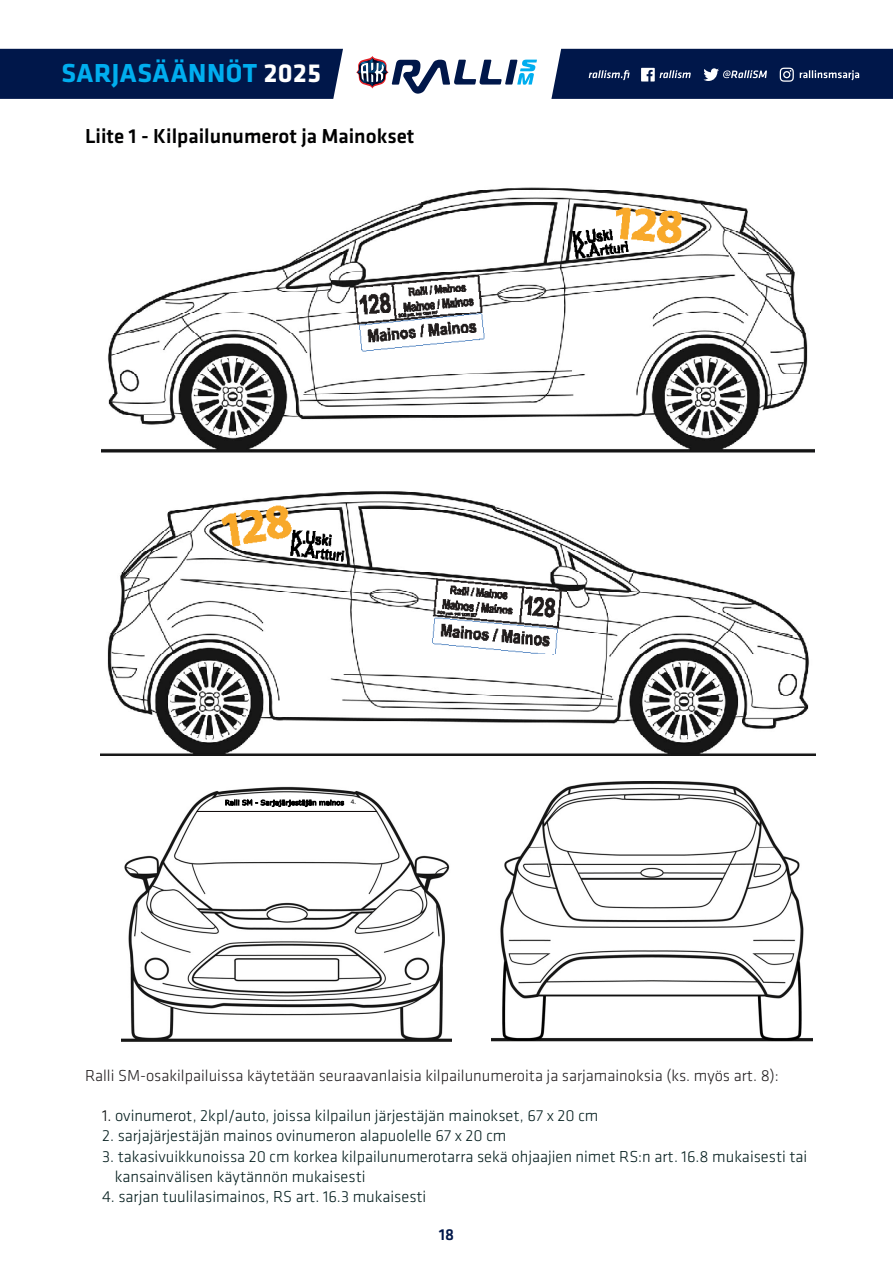
<style>
.page{position:relative;width:893px;height:1263px;background:#fff}
.page>*{position:absolute;margin:0;border:0;box-sizing:border-box;transform-origin:0 0}
.t1{font:700 27px "Klavika";letter-spacing:.02em;color:#00aeef}
.t2{font:500 21px "Klavika";color:#000001}
.t3{font:300 16.5px/20.2px "Klavika";color:#051e1e}
.t4{font:300 16.5px "Klavika";color:#231f20}
.t5{font:500 16.5px "Klavika";color:#00174a}
.s1{color:#fff}
.s2{color:#040505}
</style>
<div class="page">
<div style="left:0;top:49px;width:343px;height:50px;background:#00174a"></div>
<svg style="left:356px;top:56px;width:181px;height:38px"></svg>
<svg style="left:551px;top:49px;width:342px;height:50px;background:#122756"></svg>
<img style="left:101px;top:187px;width:713px;height:266px">
<img style="left:101px;top:491px;width:714px;height:265px">
<img style="left:122px;top:786px;width:329px;height:256px">
<hr style="left:197px;top:811px;width:180px;height:1px;background:#070000">
<svg style="left:226px;top:800px;width:118px;height:7px"></svg>
<img style="left:491px;top:782px;width:321px;height:260px">
<h1 class="t1" style="left:62px;top:54px;width:261px">SARJASÄÄNNÖT <span class="s1">2025</span></h1>
<p class="t2" style="left:85px;top:122px;width:331px">Liite 1 - Kilpailunumerot ja Mainokset</p>
<p class="t4" style="left:85px;top:1065px;width:695px">Ralli SM-osakilpailuissa käytetään seuraavanlaisia kilpailunumeroita ja sarjamainoksia (ks. myös art. 8):</p>
<p class="t3" style="left:102px;top:1105px;width:498px"><span class="s2">1.</span> ovinumerot, 2kpl/auto, joissa kilpailun järjestäjän mainokset, 67 x 20 cm</p>
<p class="t3" style="left:102px;top:1125px;width:406px">2. sarjajärjestäjän mainos ovinumeron alapuolelle 67 x 20 cm</p>
<p class="t3" style="left:115px;top:1146px;width:694px;text-indent:-13px">3. takasivuikkunoissa 20 cm korkea kilpailunumerotarra sekä ohjaajien nimet RS:n art. 16.8 mukaisesti tai kansainvälisen käytännön mukaisesti</p>
<p class="t3" style="left:102px;top:1186px;width:326px">4. sarjan tuulilasimainos, RS art. 16.3 mukaisesti</p>
<p class="t5" style="left:439px;top:1223px;width:17px">18</p>
</div>
